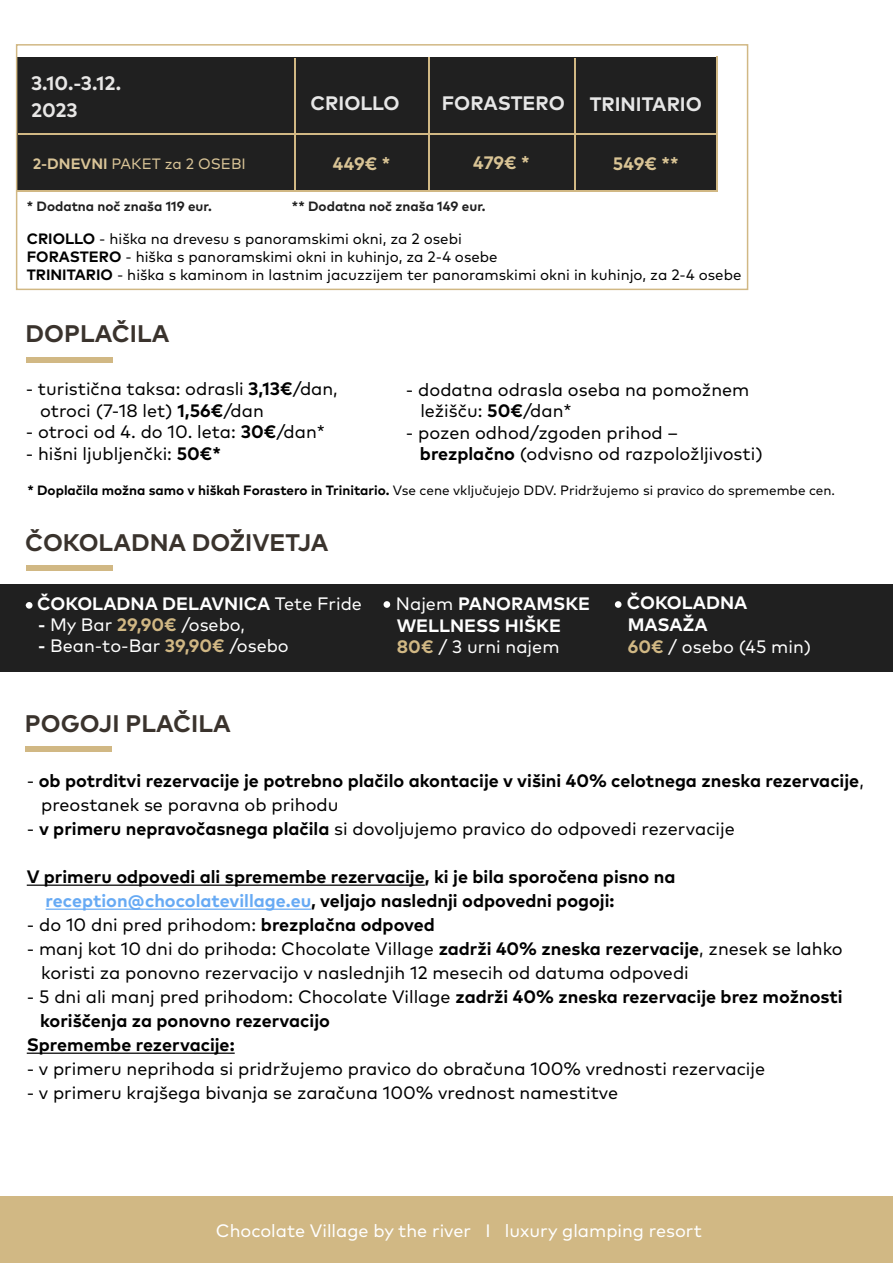
<style>
.page{position:relative;width:893px;height:1263px;background:#fff}
.page>*{position:absolute;margin:0;border:0;box-sizing:border-box;transform-origin:0 0}
.t1{font:700 24px "Mark Pro";color:#3a332d}
.t2{font:700 19.5px "Mark Pro";color:#e7e7e7}
.t3{font:700 19.5px/27px "Mark Pro";color:#e8e7e6}
.t4{font:18px/21.6px "Mark Pro";color:#000}
.t5{font:700 18px/24px "Mark Pro";color:#000}
.t6{font:700 18px/21.6px "Mark Pro";color:#fff}
.t7{font:18px "Mark Pro";color:#fff}
.t8{font:700 18px "Mark Pro";letter-spacing:-.005em;color:#d9c495}
.t9{font:15px/18px "Mark Pro";color:#000}
.t10{font:15px "Mark Pro";color:#d9c497}
.t11{font:13.5px "Mark Pro";color:#000}
.t12{font:700 13.5px "Mark Pro";color:#202020}
.s1{font-weight:700}
.s2{font-weight:400}
.s3{font-weight:700;color:#d1b884}
.s4{color:#d1b884}
.s5{color:#67aaf4}
</style>
<div class="page">
<div style="left:17px;top:57px;width:700px;height:134px;background:#202020"></div>
<div style="left:16px;top:44px;width:732px;height:246px;border:2px solid #d1b884"></div>
<hr style="left:18px;top:133px;width:698px;height:1px;background:#d1b884">
<hr style="left:294px;top:58px;width:1px;height:133px;background:#d1b884">
<hr style="left:428px;top:57px;width:1px;height:134px;background:#d1b884">
<hr style="left:575px;top:58px;width:1px;height:133px;background:#d1b884">
<hr style="left:717px;top:57px;width:1px;height:134px;background:#d1b884">
<hr style="left:16px;top:190px;width:702px;height:1px;background:#d1b884">
<div style="left:27px;top:357px;width:86px;height:5px;background:#d1b884"></div>
<hr style="left:27px;top:884px;width:398px;height:2px;background:#000">
<hr style="left:46px;top:908px;width:265px;height:2px;background:#67aaf4">
<hr style="left:27px;top:1052px;width:208px;height:2px;background:#000">
<div style="left:26px;top:746px;width:86px;height:6px;background:#d1b884"></div>
<div style="left:0;top:1197px;width:893px;height:66px;background:#d1b884"></div>
<div style="left:0;top:584px;width:893px;height:88px;background:#202020"></div>
<div style="left:26px;top:566px;width:86px;height:5px;background:#d1b884"></div>
<div style="left:26px;top:602px;width:7px;height:7px;background:#fff;border-radius:50%"></div>
<div style="left:384px;top:601px;width:6px;height:7px;background:#fff;border-radius:50%"></div>
<div style="left:615px;top:601px;width:6px;height:7px;background:#fff;border-radius:50%"></div>
<p class="t3" style="left:31px;top:68px;width:92px">3.10.-3.12.<br>2023</p>
<p class="t2" style="left:311px;top:89px;width:91px">CRIOLLO</p>
<p class="t2" style="left:442px;top:89px;width:125px">FORASTERO</p>
<p class="t2" style="left:590px;top:89px;width:114px">TRINITARIO</p>
<p class="t8" style="left:333px;top:150px;width:59px">449€ *</p>
<p class="t8" style="left:473px;top:149px;width:58px">479€ *</p>
<p class="t8" style="left:613px;top:150px;width:67px">549€ **</p>
<p class="t10" style="left:33px;top:153px;width:215px"><span class="s1">2-DNEVNI</span> PAKET za 2 OSEBI</p>
<p class="t12" style="left:27px;top:196px;width:187px">* Dodatna noč znaša 119 eur.</p>
<p class="t12" style="left:292px;top:196px;width:195px">** Dodatna noč znaša 149 eur.</p>
<p class="t9" style="left:27px;top:228px;width:716px"><span class="s1">CRIOLLO</span> - hiška na drevesu s panoramskimi okni, za 2 osebi<br><span class="s1">FORASTERO</span> - hiška s panoramskimi okni in kuhinjo, za 2-4 osebe<br><span class="s1">TRINITARIO</span> - hiška s kaminom in lastnim jacuzzijem ter panoramskimi okni in kuhinjo, za 2-4 osebe</p>
<h1 class="t1" style="left:26px;top:316px;width:145px">DOPLAČILA</h1>
<p class="t4" style="left:40px;top:377px;width:299px;text-indent:-14px">- turistična taksa: odrasli <span class="s1">3,13€</span>/dan, otroci (7-18 let) <span class="s1">1,56€</span>/dan</p>
<p class="t4" style="left:26px;top:420px;width:301px">- otroci od 4. do 10. leta: <span class="s1">30€</span>/dan*</p>
<p class="t4" style="left:26px;top:441px;width:197px">- hišni ljubljenčki: <span class="s1">50€*</span></p>
<p class="t4" style="left:420px;top:377px;width:331px;text-indent:-14px">- dodatna odrasla oseba na pomožnem ležišču: <span class="s1">50€</span>/dan*</p>
<p class="t4" style="left:420px;top:420px;width:344px;text-indent:-14px">- pozen odhod/zgoden prihod – <span class="s1">brezplačno</span> (odvisno od razpoložljivosti)</p>
<p class="t11" style="left:27px;top:480px;width:809px"><span class="s1">* Doplačila možna samo v hiškah Forastero in Trinitario.</span> Vse cene vključujejo DDV. Pridržujemo si pravico do spremembe cen.</p>
<h1 class="t1" style="left:25px;top:525px;width:305px">ČOKOLADNA DOŽIVETJA</h1>
<p class="t6" style="left:25px;top:591px;width:339px"><span class="s2">-</span> ČOKOLADNA DELAVNICA <span class="s2">Tete Fride</span></p>
<p class="t7" style="left:38px;top:611px;width:208px"><span class="s1">-</span> My Bar <span class="s3">29,90€</span> /osebo,</p>
<p class="t7" style="left:38px;top:632px;width:252px"><span class="s1">-</span> Bean-to-Bar <span class="s3">39,90€</span> /osebo</p>
<h1 class="t1" style="left:25px;top:705px;width:207px">POGOJI PLAČILA</h1>
<p class="t6" style="left:397px;top:591px;width:195px;text-indent:-13px"><span class="s2">- Najem</span> PANORAMSKE<br>WELLNESS HIŠKE<br><span class="s4">80€</span> <span class="s2">/ 3 urni najem</span></p>
<p class="t6" style="left:628px;top:591px;width:185px;text-indent:-13px"><span class="s2">-</span> ČOKOLADNA<br>MASAŽA<br><span class="s4">60€</span> <span class="s2">/ osebo (45 min)</span></p>
<p class="t5" style="left:41px;top:767px;width:824px;text-indent:-14px"><span class="s2">-</span> ob potrditvi rezervacije je potrebno plačilo akontacije v višini 40% celotnega zneska rezervacije<span class="s2">, preostanek se poravna ob prihodu</span></p>
<p class="t4" style="left:27px;top:816px;width:710px">- <span class="s1">v primeru nepravočasnega plačila</span> si dovoljujemo pravico do odpovedi rezervacije</p>
<p class="t5" style="left:46px;top:863px;width:631px;text-indent:-19px">V primeru odpovedi ali spremembe rezervacije, ki je bila sporočena pisno na <span class="s5">reception@chocolatevillage.eu</span>, veljajo naslednji odpovedni pogoji:</p>
<p class="t4" style="left:27px;top:912px;width:410px">- do 10 dni pred prihodom: <span class="s1">brezplačna odpoved</span></p>
<p class="t4" style="left:41px;top:935px;width:803px;line-height:24px;text-indent:-14px">- manj kot 10 dni do prihoda: Chocolate Village <span class="s1">zadrži 40% zneska rezervacije</span>, znesek se lahko koristi za ponovno rezervacijo v naslednjih 12 mesecih od datuma odpovedi</p>
<p class="t4" style="left:27px;top:984px;width:817px">- 5 dni ali manj pred prihodom: Chocolate Village <span class="s1">zadrži 40% zneska rezervacije brez možnosti</span></p>
<p class="t5" style="left:40px;top:1007px;width:291px">koriščenja za ponovno rezervacijo</p>
<p class="t5" style="left:27px;top:1031px;width:209px">Spremembe rezervacije:</p>
<p class="t4" style="left:27px;top:1056px;width:740px">- v primeru neprihoda si pridržujemo pravico do obračuna 100% vrednosti rezervacije</p>
<p class="t4" style="left:27px;top:1080px;width:593px">- v primeru krajšega bivanja se zaračuna 100% vrednost namestitve</p>
<p class="t7" style="left:216px;top:1217px;width:487px">Chocolate Village by the river I luxury glamping resort</p>
</div>
